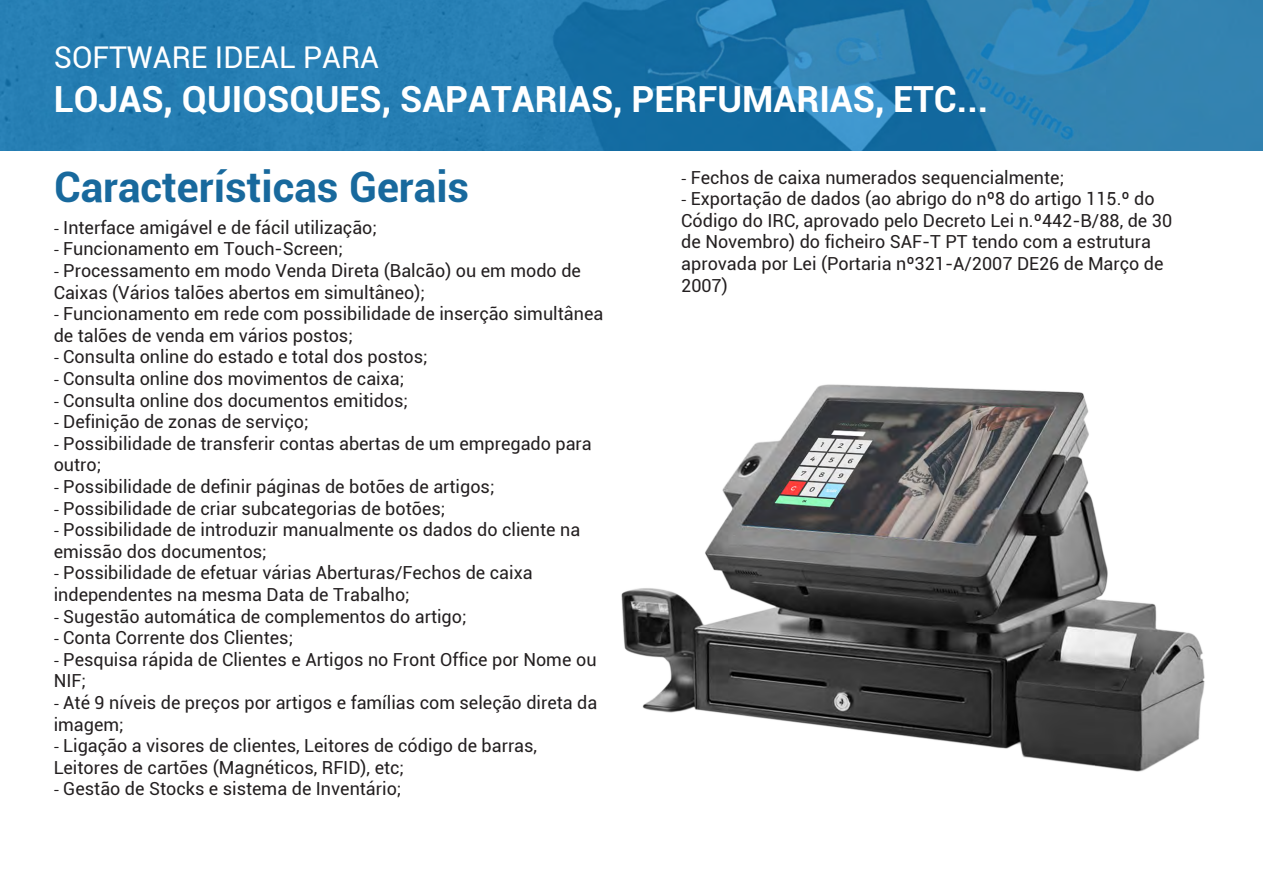
<style>
.page{position:relative;width:1263px;height:893px;background:#fff}
.page>*{position:absolute;margin:0;border:0;box-sizing:border-box;transform-origin:0 0}
.t1{font:700 42px "Roboto";color:#18699d}
.t2{font:700 36px "Roboto";color:#fff}
.t3{font:30px "Roboto";color:#fff}
.t4{font:18px/21.6px "Roboto";color:#231f20}
.s1{font-family:"Calibri"}
.s2{font-style:inherit}
</style>
<div class="page">
<img style="left:0;top:0;width:1263px;height:151px">
<img style="left:621px;top:384px;width:584px;height:388px">
<p class="t3" style="left:54px;top:37px;width:327px">SOFTWARE IDEAL PARA</p>
<p class="t2" style="left:54px;top:73px;width:936px">LOJAS, QUIOSQUES, SAPATARIAS, PERFUMARIAS, ETC...</p>
<p class="t1" style="left:54px;top:157px;width:417px">Características Gerais</p>
<p class="t4" style="left:54px;top:216px;width:325px"><span class="s1">-</span> Interface amigável e de fácil utilização;</p>
<p class="t4" style="left:54px;top:237px;width:291px"><span class="s1">-</span> Funcionamento em Touch-Screen;</p>
<p class="t4" style="left:54px;top:259px;width:529px"><span class="s1">-</span> Processamento em modo Venda Direta (Balcão) ou em modo de<br>Caixas (Vários talões abertos em simultâneo);</p>
<p class="t4" style="left:54px;top:302px;width:551px"><span class="s1">-</span> Funcionamento em rede com possibilidade de inserção simultânea de talões de venda em vários postos;</p>
<p class="t4" style="left:54px;top:345px;width:376px"><span class="s1">-</span> Consulta online do estado e total dos postos;</p>
<p class="t4" style="left:54px;top:367px;width:352px"><span class="s1">-</span> Consulta online dos movimentos de caixa;</p>
<p class="t4" style="left:54px;top:389px;width:356px"><span class="s1">-</span> Consulta online dos documentos emitidos;</p>
<p class="t4" style="left:54px;top:410px;width:256px"><span class="s1">-</span> Definição de zonas de serviço;</p>
<p class="t4" style="left:54px;top:432px;width:540px"><span class="s1">-</span> Possibilidade de transferir contas abertas de um empregado para outro;</p>
<p class="t4" style="left:54px;top:475px;width:442px"><span class="s1">-</span> Possibilidade de definir páginas de botões de artigos;</p>
<p class="t4" style="left:54px;top:497px;width:393px"><span class="s1">-</span> Possibilidade de criar subcategorias de botões;</p>
<p class="t4" style="left:54px;top:518px;width:528px"><span class="s1">-</span> Possibilidade de introduzir manualmente os dados do cliente na emissão dos documentos;</p>
<p class="t4" style="left:54px;top:561px;width:480px"><span class="s1">-</span> Possibilidade de <span class="s2">efetuar</span> várias Aberturas/Fechos de caixa independentes na mesma Data de Trabalho;</p>
<p class="t4" style="left:54px;top:605px;width:414px"><span class="s1">-</span> Sugestão automática de complementos do artigo;</p>
<p class="t4" style="left:54px;top:626px;width:241px"><span class="s1">-</span> Conta Corrente dos Clientes;</p>
<p class="t4" style="left:54px;top:648px;width:544px"><span class="s1">-</span> Pesquisa rápida de Clientes e Artigos no Front Office por Nome ou<br>NIF;</p>
<p class="t4" style="left:54px;top:691px;width:545px"><span class="s1">-</span> Até 9 níveis de preços por artigos e famílias com seleção direta da imagem;</p>
<p class="t4" style="left:54px;top:734px;width:485px"><span class="s1">-</span> Ligação a visores de clientes, Leitores de código de barras,<br>Leitores de cartões (Magnéticos, RFID), etc;</p>
<p class="t4" style="left:54px;top:777px;width:349px"><span class="s1">-</span> Gestão de Stocks e sistema de Inventário;</p>
<p class="t4" style="left:681px;top:166px;width:384px"><span class="s1">-</span> Fechos de caixa numerados sequencialmente;</p>
<p class="t4" style="left:681px;top:187px;width:492px"><span class="s1">-</span> Exportação de dados (ao abrigo do nº8 do artigo 115.º do Código do IRC, aprovado pelo Decreto Lei n.º442-B/88, de 30 de Novembro) do ficheiro SAF-T PT tendo com a estrutura aprovada por Lei (Portaria nº321-A/2007 DE26 de Março de 2007)</p>
</div>
